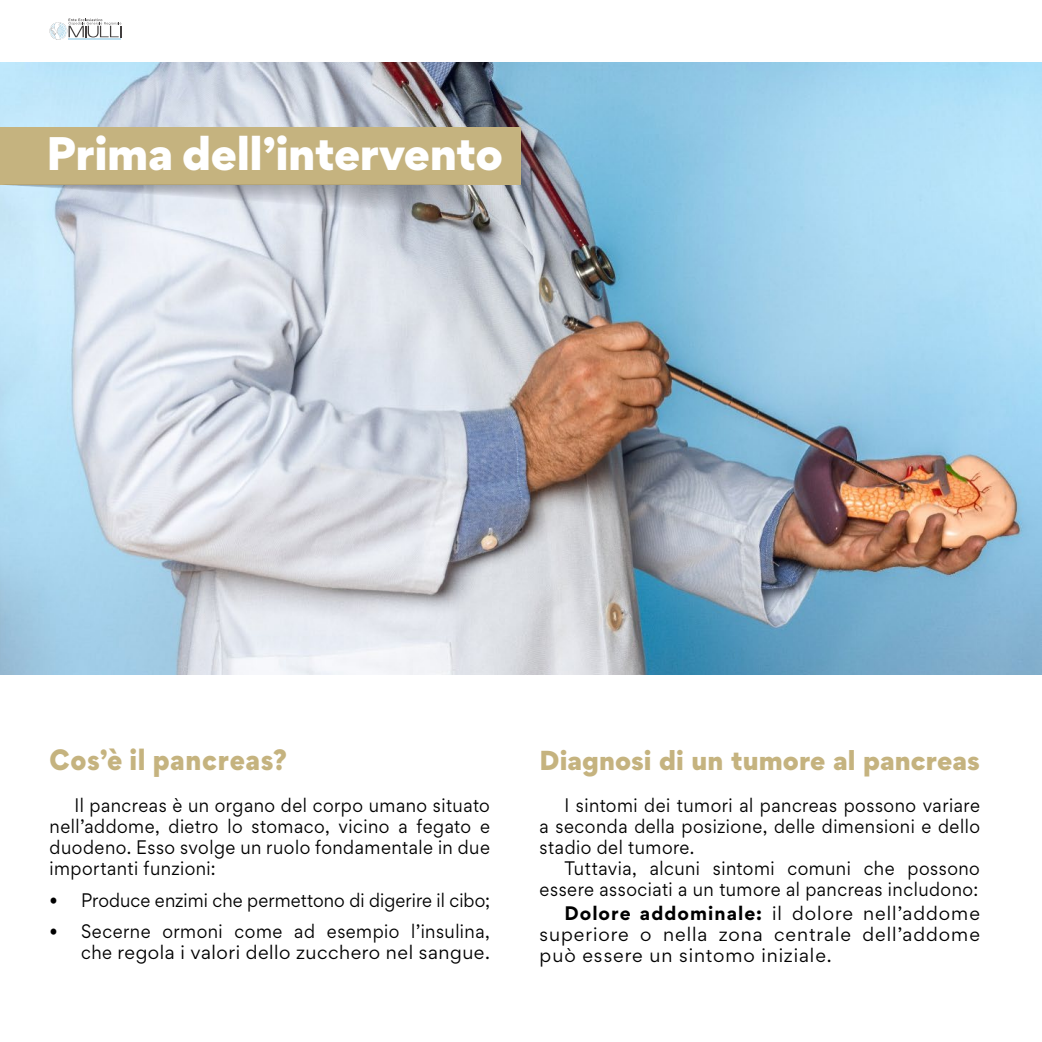
<style>
.page{position:relative;width:1042px;height:1042px;background:#fff}
.page>*{position:absolute;margin:0;border:0;box-sizing:border-box;transform-origin:0 0}
.t1{font:900 42px "Gordita";letter-spacing:-.01em;color:#fff}
.t2{font:900 26.25px "Gordita";letter-spacing:.025em;color:#c5b37f;scale:.93 1}
.t3{font:900 24.5px "Gordita";letter-spacing:.005em;color:#c5b37f}
.t4{font:17.5px/21px "Gordita";letter-spacing:.03em;color:#000;text-align:justify;scale:.93 1}
.t5{font:17.5px/21px "Gordita";letter-spacing:.03em;color:#000;text-align:justify}
.t6{font:17.5px "Gordita";letter-spacing:.005em;color:#000;scale:.93 1}
.s1{font-weight:700}
</style>
<div class="page">
<svg style="left:50px;top:19px;width:71px;height:21px"></svg>
<img style="left:0;top:62px;width:1041px;height:613px">
<div style="left:0;top:127px;width:521px;height:58px;background:#c5b37f"></div>
<img style="left:2px;top:185px;width:462px;height:30px">
<h1 class="t1" style="left:47px;top:119px;width:458px">Prima dell’intervento</h1>
<h2 class="t2" style="left:50px;top:738px;width:257px">Cos’è il pancreas?</h2>
<p class="t4" style="left:50px;top:794px;width:475px;text-indent:25px">Il pancreas è un organo del corpo umano situato nell’addome, dietro lo stomaco, vicino a fegato e duodeno. Esso svolge un ruolo fondamentale in due importanti funzioni:</p>
<p class="t6" style="left:50px;top:887px;width:475px">• Produce enzimi che permettono di digerire il cibo;</p>
<p class="t4" style="left:50px;top:920px;width:475px;text-align:right">• Secerne ormoni come ad esempio l’insulina, che regola i valori dello zucchero nel sangue.</p>
<h3 class="t3" style="left:539px;top:740px;width:442px">Diagnosi di un tumore al pancreas</h3>
<p class="t4" style="left:539px;top:794px;width:475px;text-indent:25px">I sintomi dei tumori al pancreas possono variare a seconda della posizione, delle dimensioni e dello stadio del tumore.</p>
<p class="t4" style="left:539px;top:857px;width:475px;text-align:right">Tuttavia, alcuni sintomi comuni che possono essere associati a un tumore al pancreas includono:</p>
<p class="t5" style="left:539px;top:903px;width:442px;text-indent:25px"><span class="s1">Dolore addominale:</span> il dolore nell’addome superiore o nella zona centrale dell’addome può essere un sintomo iniziale.</p>
</div>
